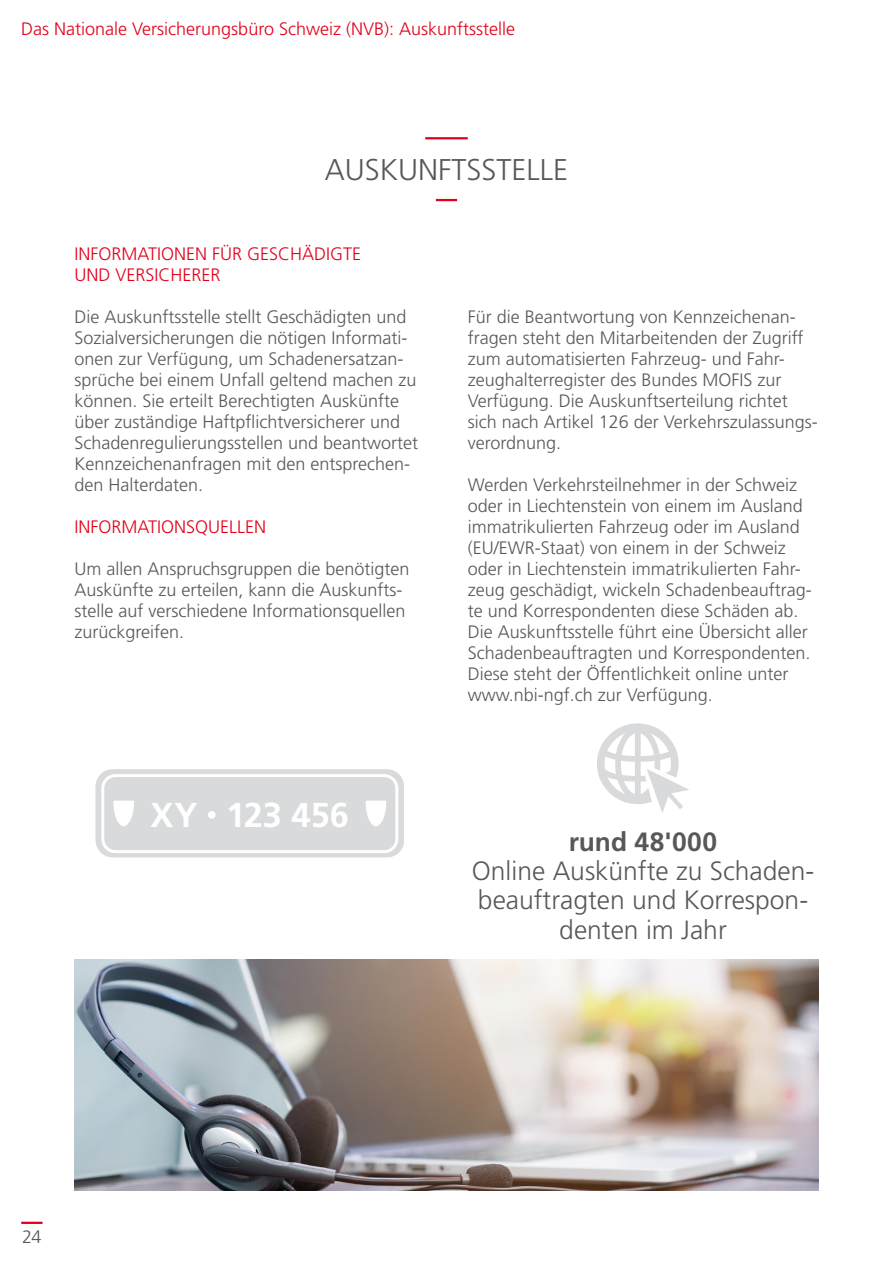
<style>
.page{position:relative;width:893px;height:1263px;background:#fff}
.page>*{position:absolute;margin:0;border:0;box-sizing:border-box;transform-origin:0 0}
.Subline{font:700 34.5px "Frutiger";letter-spacing:-.005em;color:#fff}
.Headline{font:300 30px "Frutiger";color:#58585a}
.Subline-2{font:300 26.4px/29.1px "Frutiger";color:#58585a;text-align:center}
.Subline-3{font:700 26.4px "Frutiger";letter-spacing:.01em;color:#58585a}
.Text{font:300 18px/21px "Frutiger";color:#58585a}
.Text-2{font:300 18px/21px "Frutiger";color:#e2001a}
.Kapitel{font:300 18px "Frutiger";color:#e2001a}
</style>
<div class="page">
<hr style="left:21px;top:1222px;width:22px;height:2px;background:#e2001a">
<div style="left:96px;top:769px;width:308px;height:88px;background:#d9dadb;border-radius:17px"></div>
<div style="left:101px;top:774px;width:297px;height:79px;border:3px solid #fff;border-radius:13px"></div>
<svg style="left:113px;top:800px;width:21px;height:27px"></svg>
<svg style="left:365px;top:800px;width:21px;height:27px"></svg>
<div style="left:208px;top:811px;width:8px;height:8px;background:#fff;border-radius:50%"></div>
<svg style="left:597px;top:723px;width:92px;height:90px"></svg>
<img style="left:74px;top:959px;width:745px;height:232px">
<hr style="left:425px;top:137px;width:43px;height:2px;background:#e2001a">
<hr style="left:436px;top:199px;width:21px;height:2px;background:#e2001a">
<p class="Kapitel" style="left:21px;top:19px;width:495px">Das Nationale Versicherungsbüro Schweiz (NVB): Auskunftsstelle</p>
<p class="Headline" style="left:325px;top:152px;width:245px">AUSKUNFTSSTELLE</p>
<p class="Text-2" style="left:74px;top:243px;width:288px">INFORMATIONEN FÜR GESCHÄDIGTE<br>UND VERSICHERER</p>
<p class="Text" style="left:74px;top:306px;width:345px">Die Auskunftsstelle stellt Geschädigten und Sozialversicherungen die nötigen Informati&shy;onen zur Verfügung, um Schadenersatzan&shy;sprüche bei einem Unfall geltend machen zu können. Sie erteilt Berechtigten Auskünfte über zuständige Haftpflichtversicherer und Schadenregulierungsstellen und beantwortet Kennzeichenanfragen mit den entsprechen&shy;den Halterdaten.</p>
<p class="Text-2" style="left:74px;top:516px;width:193px">INFORMATIONSQUELLEN</p>
<p class="Text" style="left:74px;top:558px;width:337px">Um allen Anspruchsgruppen die benötigten Auskü nfte zu erteilen, kann die Auskunfts&shy;stelle auf verschiedene Informationsquellen zurückgreifen.</p>
<p class="Subline" style="left:151px;top:795px;width:200px">XY 123 456</p>
<p class="Text" style="left:468px;top:306px;width:352px">Fü r die Beantwortung von Kennzeichenan&shy;fragen steht den Mitarbeitenden der Zugriff zum automatisierten Fahrzeug- und Fahr&shy;zeughalterregister des Bundes MOFIS zur Verfügung. Die Auskunftserteilung richtet sich nach Artikel 126 der Verkehrszulassungs&shy;verordnung.</p>
<p class="Text" style="left:468px;top:474px;width:346px">Werden Verkehrsteilnehmer in der Schweiz oder in Liechtenstein von einem im Ausland immatrikulierten Fahrzeug oder im Ausland (EU/EWR-Staat) von einem in der Schweiz oder in Liechtenstein immatrikulierten Fahr&shy;zeug geschädigt, wickeln Schadenbeauftrag&shy;te und Korrespondenten diese Schäden ab.<br>Die Auskunftsstelle fü hrt eine Übersicht aller Schadenbeauftragten und Korrespondenten.<br>Diese steht der Öffentlichkeit online unter www.nbi-ngf.ch zur Verfügung.</p>
<p class="Subline-3" style="left:569px;top:826px;width:150px">rund 48'000</p>
<p class="Subline-2" style="left:472px;top:856px;width:344px">Online Auskünfte zu Schaden&shy;beauftragten und Korrespon&shy;denten im Jahr</p>
<p class="Text" style="left:22px;top:1226px;width:21px">24</p>
</div>
